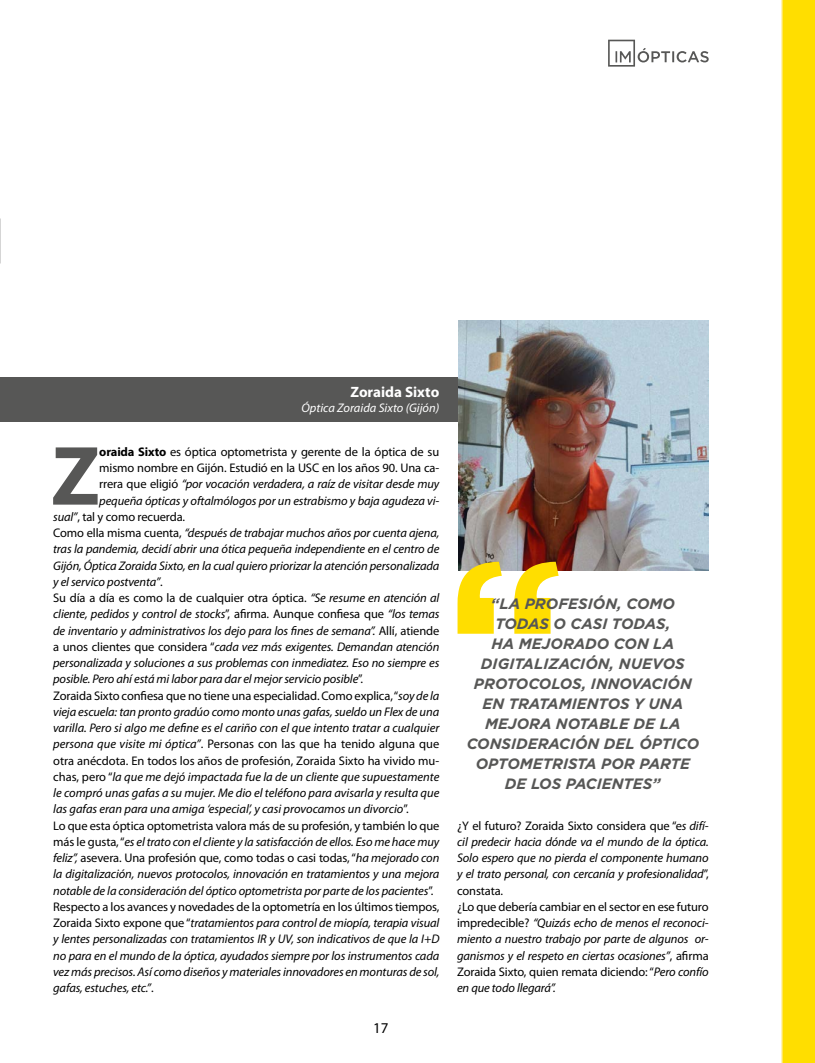
<style>
.page{position:relative;width:815px;height:1063px;background:#fff}
.page>*{position:absolute;margin:0;border:0;box-sizing:border-box;transform-origin:0 0}
.t1{font:700 84.88px "Myriad Pro";color:#575756}
.t2{font:italic 700 15px/20px "Gotham";color:#575756;text-align:center}
.t3{font:700 15px "Myriad Pro";color:#fff}
.t4{font:15px "Myriad Pro";color:#000}
.t5{font:italic 12.5px/16.2px "Myriad Pro";letter-spacing:-.01em;color:#000}
.t6{font:12.5px "Myriad Pro";letter-spacing:-.01em;color:#000}
.t7{font:italic 12.5px "Myriad Pro";color:#fff}
.s1{font-weight:700}
.s2{font-style:normal}
.s3{font-style:italic}
</style>
<div class="page">
<svg style="left:608px;top:40px;width:101px;height:27px"></svg>
<div style="left:781px;top:0;width:34px;height:1063px;background:#ffde00"></div>
<div style="left:0;top:377px;width:479px;height:45px;background:#575756"></div>
<img style="left:458px;top:320px;width:251px;height:251px">
<svg style="left:458px;top:562px;width:101px;height:72px"></svg>
<p class="t3" style="left:350px;top:383px;width:90px">Zoraida Sixto</p>
<p class="t7" style="left:302px;top:400px;width:139px">Óptica Zoraida Sixto (Gijón)</p>
<h1 class="t1" style="left:51px;top:421px;width:50px">Z</h1>
<p class="t6" style="left:99px;top:444px;width:342px"><span class="s1">oraida Sixto</span> es óptica optometrista y gerente de la óptica de su</p>
<p class="t6" style="left:99px;top:460px;width:342px">mismo nombre en Gijón. Estudió en la USC en los años 90. Una ca-</p>
<p class="t5" style="left:99px;top:476px;width:342px"><span class="s2">rrera que eligió</span> “por vocación verdadera, a raíz de visitar desde muy</p>
<p class="t5" style="left:99px;top:492px;width:342px">pequeña ópticas y oftalmólogos por un estrabismo y baja agudeza vi-</p>
<p class="t6" style="left:53px;top:509px;width:134px"><span class="s3">sual”</span>, tal y como recuerda.</p>
<p class="t5" style="left:53px;top:525px;width:388px"><span class="s2">Como ella misma cuenta,</span> “después de trabajar muchos años por cuenta ajena,</p>
<p class="t5" style="left:53px;top:541px;width:388px">tras la pandemia, decidí abrir una ótica pequeña independiente en el centro de</p>
<p class="t5" style="left:53px;top:557px;width:388px">Gijón, Óptica Zoraida Sixto, en la cual quiero priorizar la atención personalizada</p>
<p class="t5" style="left:53px;top:573px;width:111px">y el servico postventa”<span class="s2">.</span></p>
<p class="t6" style="left:53px;top:590px;width:388px">Su día a día es como la de cualquier otra óptica. <span class="s3">“Se resume en atención al</span></p>
<p class="t5" style="left:53px;top:606px;width:388px">cliente, pedidos y control de stocks<span class="s2">”, afirma. Aunque confiesa que</span> “los temas</p>
<p class="t5" style="left:53px;top:622px;width:388px">de inventario y administrativos los dejo para los fines de semana”. <span class="s2">Allí, atiende</span></p>
<p class="t5" style="left:53px;top:638px;width:388px"><span class="s2">a unos clientes que considera “</span>cada vez más exigentes. Demandan atención</p>
<p class="t5" style="left:53px;top:655px;width:388px">personalizada y soluciones a sus problemas con inmediatez. Eso no siempre es</p>
<p class="t5" style="left:53px;top:671px;width:312px">posible. Pero ahí está mi labor para dar el mejor servicio posible<span class="s2">”.</span></p>
<p class="t6" style="left:53px;top:688px;width:388px">Zoraida Sixto confiesa que no tiene una especialidad. Como explica, “<span class="s3">soy de la</span></p>
<p class="t5" style="left:53px;top:703px;width:388px">vieja escuela: tan pronto gradúo como monto unas gafas, sueldo un Flex de una</p>
<p class="t5" style="left:53px;top:720px;width:388px">varilla. Pero si algo me define es el cariño con el que intento tratar a cualquier</p>
<p class="t6" style="left:53px;top:736px;width:388px"><span class="s3">persona que visite mi óptica”</span>. Personas con las que ha tenido alguna que</p>
<p class="t6" style="left:53px;top:753px;width:388px">otra anécdota. En todos los años de profesión, Zoraida Sixto ha vivido mu-</p>
<p class="t5" style="left:53px;top:768px;width:388px"><span class="s2">chas, pero “</span>la que me dejó impactada fue la de un cliente que supuestamente</p>
<p class="t5" style="left:53px;top:785px;width:388px">le compró unas gafas a su mujer. Me dio el teléfono para avisarla y resulta que</p>
<p class="t5" style="left:53px;top:801px;width:357px">las gafas eran para una amiga ‘especial’, y casi provocamos un divorcio<span class="s2">”.</span></p>
<p class="t6" style="left:53px;top:818px;width:388px">Lo que esta óptica optometrista valora más de su profesión, y también lo que</p>
<p class="t5" style="left:53px;top:833px;width:388px"><span class="s2">más le gusta, “</span>es el trato con el cliente y la satisfacción de ellos. Eso me hace muy</p>
<p class="t6" style="left:53px;top:850px;width:388px"><span class="s3">feliz”,</span> asevera. Una profesión que, como todas o casi todas, “<span class="s3">ha mejorado con</span></p>
<p class="t5" style="left:53px;top:866px;width:388px">la digitalización, nuevos protocolos, innovación en tratamientos y una mejora</p>
<p class="t5" style="left:53px;top:882px;width:382px">notable de la consideración del óptico optometrista por parte de los pacientes<span class="s2">”.</span></p>
<p class="t6" style="left:53px;top:899px;width:388px">Respecto a los avances y novedades de la optometría en los últimos tiempos,</p>
<p class="t5" style="left:53px;top:915px;width:388px"><span class="s2">Zoraida Sixto expone que “</span>tratamientos para control de miopía, terapia visual</p>
<p class="t5" style="left:53px;top:931px;width:388px">y lentes personalizadas con tratamientos IR y UV, son indicativos de que la I+D</p>
<p class="t5" style="left:53px;top:947px;width:388px">no para en el mundo de la óptica, ayudados siempre por los instrumentos cada</p>
<p class="t5" style="left:53px;top:963px;width:388px">vez más precisos. Así como diseños y materiales innovadores en monturas de sol,</p>
<p class="t5" style="left:53px;top:980px;width:102px">gafas, estuches, etc.”<span class="s2">.</span></p>
<p class="t4" style="left:373px;top:1019px;width:17px">17</p>
<p class="t2" style="left:467px;top:593px;width:234px">“LA PROFESIÓN, COMO<br>TODAS O CASI TODAS,<br>HA MEJORADO CON LA<br>DIGITALIZACIÓN, NUEVOS<br>PROTOCOLOS, INNOVACIÓN<br>EN TRATAMIENTOS Y UNA<br>MEJORA NOTABLE DE LA<br>CONSIDERACIÓN DEL ÓPTICO<br>OPTOMETRISTA POR PARTE<br>DE LOS PACIENTES”</p>
<p class="t5" style="left:457px;top:817px;width:253px"><span class="s2">¿Y el futuro? Zoraida Sixto considera que “e</span>s difí&shy;cil predecir hacia dónde va el mundo de la óptica.<br>Solo espero que no pierda el componente humano y el trato personal, con cercanía y profesionalidad<span class="s2">”, constata.<br>¿Lo que debería cambiar en el sector en ese futuro impredecible?</span> “Quizás echo de menos el reconoci&shy;miento a nuestro trabajo por parte de algunos or&shy;ganismos y el respeto en ciertas ocasiones”<span class="s2">, afirma Zoraida Sixto, quien remata diciendo: “</span>Pero confío en que todo llegará”.</p>
</div>
